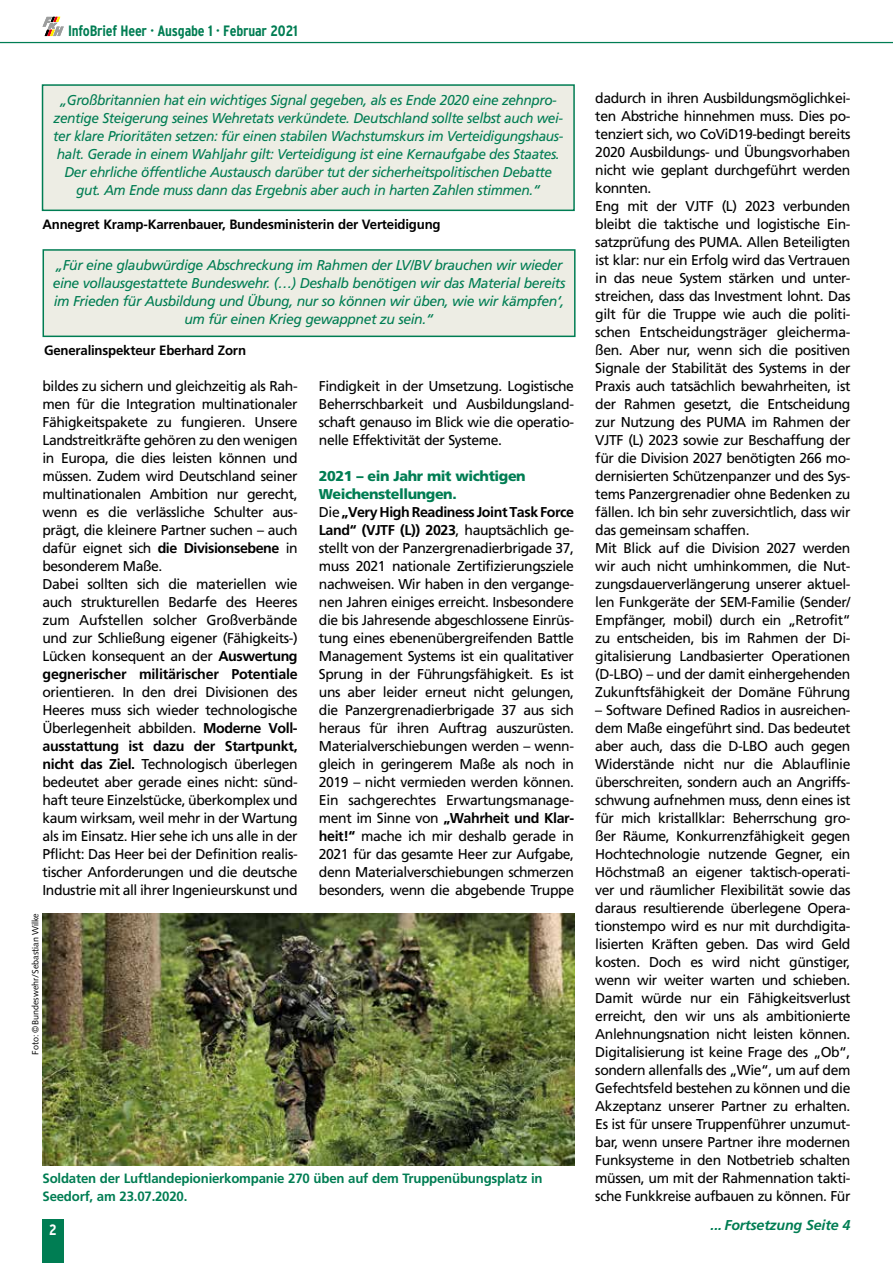
<style>
.page{position:relative;width:893px;height:1263px;background:#fff}
.page>*{position:absolute;margin:0;border:0;box-sizing:border-box;transform-origin:0 0}
.t1{font:700 condensed 15px "Interstate";letter-spacing:-.015em;color:#007d53}
.t2{font:700 condensed 15px "Interstate";color:#fff}
.t3{font:14.25px/18px "Frutiger LT Pro";letter-spacing:-.03em;color:#000;text-align:justify}
.t4{font:italic 14.25px/18px "Frutiger LT Pro";letter-spacing:-.03em;color:#007d53;text-align:center;scale:.96 1}
.t5{font:italic 14.25px/18px "Frutiger LT Pro";letter-spacing:-.03em;color:#007d53;text-align:center}
.t6{font:700 14.25px/18px "Frutiger";letter-spacing:-.02em;color:#000}
.t7{font:italic 700 14.25px "Frutiger LT Pro";letter-spacing:-.015em;color:#007d53}
.t8{font:700 13.5px/18px "Frutiger LT Pro";letter-spacing:-.015em;color:#007d53}
.t9{font:700 13.5px "Frutiger LT Pro";letter-spacing:-.015em;color:#000}
.t10{font:9px "Syntax";color:#000}
.s1{font-family:"Frutiger";font-weight:700}
.s2{font-weight:900;color:#007d53}
.s3{font-family:"Frutiger LT Pro";font-weight:400}
</style>
<div class="page">
<div style="left:43px;top:1219px;width:21px;height:44px;background:#007d53"></div>
<hr style="left:0;top:42px;width:893px;height:1px;background:#007d53">
<svg style="left:43px;top:17px;width:21px;height:19px"></svg>
<img style="left:43px;top:913px;width:531px;height:253px">
<div style="left:43px;top:85px;width:531px;height:125px;background:#edede4"></div>
<div style="left:42px;top:84px;width:533px;height:127px;border:2px solid #007d53"></div>
<div style="left:43px;top:250px;width:532px;height:86px;background:#edede4"></div>
<div style="left:43px;top:249px;width:533px;height:88px;border:2px solid #007d53"></div>
<p class="t1" style="left:68px;top:22px;width:231px">InfoBrief Heer · Ausgabe 1 · Februar 2021</p>
<p class="t4" style="left:53px;top:91px;width:533px">„Großbritannien hat ein wichtiges Signal gegeben, als es Ende 2020 eine zehnpro&shy;zentige Steigerung seines Wehretats verkündete. Deutschland sollte selbst auch wei&shy;ter klare Prioritäten setzen: für einen stabilen Wachstumskurs im Verteidigungshaus&shy;halt. Gerade in einem Wahljahr gilt: Verteidigung ist eine Kernaufgabe des Staates.<br>Der ehrliche öffentliche Austausch darüber tut der sicherheitspolitischen Debatte gut. Am Ende muss dann das Ergebnis aber auch in harten Zahlen stimmen.“</p>
<p class="t9" style="left:43px;top:216px;width:400px">Annegret Kramp-Karrenbauer, Bundesministerin der Verteidigung</p>
<p class="t5" style="left:53px;top:256px;width:514px">„Für eine glaubwürdige Abschreckung im Rahmen der LV/BV brauchen wir wieder eine vollausgestattete Bundeswehr. (…) Deshalb benötigen wir das Material bereits im Frieden für Ausbildung und Übung, nur so können wir üben, wie wir kämpfen‘, um für einen Krieg gewappnet zu sein.“</p>
<p class="t9" style="left:44px;top:342px;width:204px">Generalinspekteur Eberhard Zorn</p>
<p class="t3" style="left:43px;top:377px;width:257px;text-align:left">bildes zu sichern und gleichzeitig als Rah&shy;men für die Integration multinationaler Fähigkeitspakete zu fungieren. Unsere Landstreitkräfte gehören zu den wenigen in Europa, die dies leisten können und müssen. Zudem wird Deutschland seiner multinationalen Ambition nur gerecht, wenn es die verlässliche Schulter aus&shy;prägt, die kleinere Partner suchen – auch dafür eignet sich <span class="s1">die Divisionsebene</span> in besonderem Maße.<br>Dabei sollten sich die materiellen wie auch strukturellen Bedarfe des Heeres zum Aufstellen solcher Großverbände und zur Schließung eigener (Fähigkeits-)<br>Lücken konsequent an der <span class="s1">Auswertung</span></p>
<p class="t6" style="left:43px;top:665px;width:257px">gegnerischer militärischer Potentiale</p>
<p class="t3" style="left:43px;top:683px;width:257px">orientieren. In den drei Divisionen des Heeres muss sich wieder technologische Überlegenheit abbilden. <span class="s1">Moderne Voll-</span></p>
<p class="t6" style="left:43px;top:737px;width:257px">ausstattung ist dazu der Startpunkt,</p>
<p class="t3" style="left:43px;top:755px;width:257px"><span class="s1">nicht das Ziel.</span> Technologisch überlegen bedeutet aber gerade eines nicht: sünd&shy;haft teure Einzelstücke, überkomplex und kaum wirksam, weil mehr in der Wartung als im Einsatz. Hier sehe ich uns alle in der Pflicht: Das Heer bei der Definition realis&shy;tischer Anforderungen und die deutsche Industrie mit all ihrer Ingenieurskunst und</p>
<p class="t10" style="left:30px;top:1055px;width:143px;rotate:-90deg">Foto: ©Bundeswehr/Sebastian Wilke</p>
<p class="t3" style="left:319px;top:377px;width:257px">Findigkeit in der Umsetzung. Logistische Beherrschbarkeit und Ausbildungsland&shy;schaft genauso im Blick wie die operatio&shy;nelle Effektivität der Systeme.</p>
<p class="t6" style="left:319px;top:467px;width:257px"><span class="s2">2021 – ein Jahr mit wichtigen Weichenstellungen.<br></span><span class="s3">Die</span> „Very High Readiness Joint Task Force Land“ (VJTF (L)) 2023<span class="s3">, hauptsächlich ge-</span></p>
<p class="t3" style="left:319px;top:539px;width:257px">stellt von der Panzergrenadierbrigade 37, muss 2021 nationale Zertifizierungsziele nachweisen. Wir haben in den vergange&shy;nen Jahren einiges erreicht. Insbesondere die bis Jahresende abgeschlossene Einrüs&shy;tung eines ebenenübergreifenden Battle Management Systems ist ein qualitativer Sprung in der Führungsfähigkeit. Es ist uns aber leider erneut nicht gelungen, die Panzergrenadierbrigade 37 aus sich heraus für ihren Auftrag auszurüsten.<br>Materialverschiebungen werden – wenn&shy;gleich in geringerem Maße als noch in 2019 – nicht vermieden werden können.<br>Ein sachgerechtes Erwartungsmanage-</p>
<p class="t6" style="left:319px;top:809px;width:257px"><span class="s3">ment im Sinne von</span> „Wahrheit und Klar-</p>
<p class="t3" style="left:319px;top:827px;width:257px"><span class="s1">heit!“</span> mache ich mir deshalb gerade in 2021 für das gesamte Heer zur Aufgabe, denn Materialverschiebungen schmerzen besonders, wenn die abgebende Truppe</p>
<p class="t8" style="left:43px;top:1169px;width:502px">Soldaten der Luftlandepionierkompanie 270 üben auf dem Truppenübungsplatz in<br>Seedorf, am 23.07.2020.</p>
<p class="t2" style="left:49px;top:1221px;width:9px">2</p>
<p class="t3" style="left:595px;top:89px;width:257px;text-align:left">dadurch in ihren Ausbildungsmöglichkei&shy;ten Abstriche hinnehmen muss. Dies po&shy;tenziert sich, wo CoViD19-bedingt bereits 2020 Ausbildungs- und Übungsvorhaben nicht wie geplant durchgeführt werden konnten.<br>Eng mit der VJTF (L) 2023 verbunden bleibt die taktische und logistische Ein&shy;satzprüfung des PUMA. Allen Beteiligten ist klar: nur ein Erfolg wird das Vertrauen in das neue System stärken und unter&shy;streichen, dass das Investment lohnt. Das gilt für die Truppe wie auch die politi&shy;schen Entscheidungsträger gleicherma&shy;ßen. Aber nur, wenn sich die positiven Signale der Stabilität des Systems in der Praxis auch tatsächlich bewahrheiten, ist der Rahmen gesetzt, die Entscheidung zur Nutzung des PUMA im Rahmen der VJTF (L) 2023 sowie zur Beschaffung der für die Division 2027 benötigten 266 mo&shy;dernisierten Schützenpanzer und des Sys&shy;tems Panzergrenadier ohne Bedenken zu fällen. Ich bin sehr zuversichtlich, dass wir das gemeinsam schaffen.<br>Mit Blick auf die Division 2027 werden wir auch nicht umhinkommen, die Nut&shy;zungsdauerverlängerung unserer aktuel&shy;len Funkgeräte der SEM-Familie (Sender/ Empfänger, mobil) durch ein „Retrofit“ zu entscheiden, bis im Rahmen der Di&shy;gitalisierung Landbasierter Operationen (D-LBO) – und der damit einhergehenden Zukunftsfähigkeit der Domäne Führung</p>
<p class="t3" style="left:595px;top:701px;width:257px">– Software Defined Radios in ausreichen&shy;dem Maße eingeführt sind. Das bedeutet aber auch, dass die D-LBO auch gegen Widerstände nicht nur die Ablauflinie überschreiten, sondern auch an Angriffs&shy;schwung aufnehmen muss, denn eines ist für mich kristallklar: Beherrschung gro&shy;ßer Räume, Konkurrenzfähigkeit gegen Hochtechnologie nutzende Gegner, ein Höchstmaß an eigener taktisch-operati&shy;ver und räumlicher Flexibilität sowie das daraus resultierende überlegene Opera&shy;tionstempo wird es nur mit durchdigita&shy;lisierten Kräften geben. Das wird Geld kosten. Doch es wird nicht günstiger, wenn wir weiter warten und schieben.<br>Damit würde nur ein Fähigkeitsverlust erreicht, den wir uns als ambitionierte Anlehnungsnation nicht leisten können.<br>Digitalisierung ist keine Frage des „Ob“, sondern allenfalls des „Wie“, um auf dem Gefechtsfeld bestehen zu können und die Akzeptanz unserer Partner zu erhalten.<br>Es ist für unsere Truppenführer unzumut&shy;bar, wenn unsere Partner ihre modernen Funksysteme in den Notbetrieb schalten müssen, um mit der Rahmennation takti&shy;sche Funkkreise aufbauen zu können. Für</p>
<p class="t7" style="left:711px;top:1216px;width:141px">... Fortsetzung Seite 4</p>
</div>
